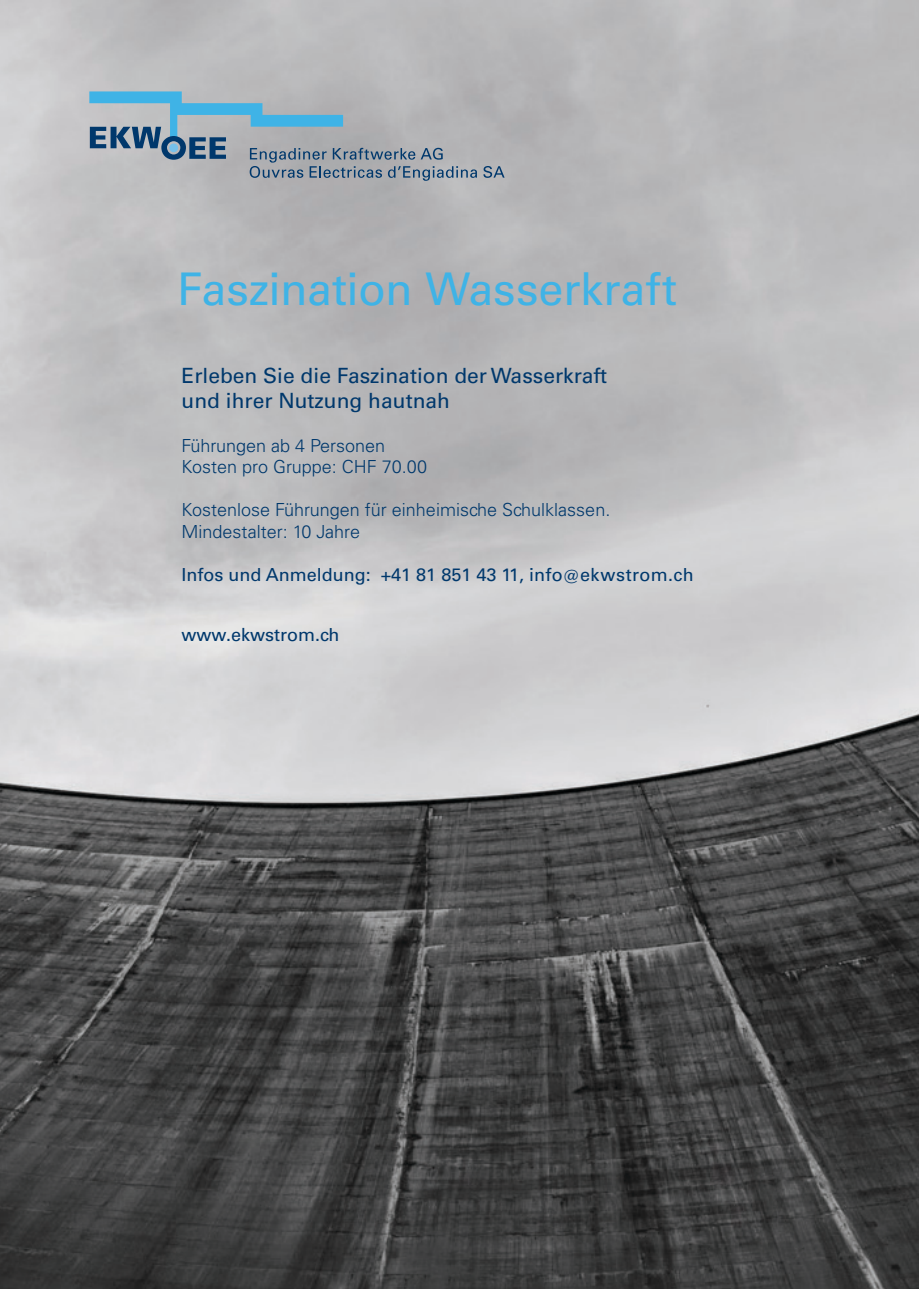
<style>
.page{position:relative;width:919px;height:1289px;background:#fff}
.page>*{position:absolute;margin:0;border:0;box-sizing:border-box;transform-origin:0 0}
.t1{font:45px "Univers LT Std";letter-spacing:-.005em;color:#3fb3e6}
.t2{font:21px/25.2px "Univers LT Std";color:#00386c}
.t3{font:300 18px/21.6px "Univers LT Std";color:#00386c}
.t4{font:18px "Univers LT Std";color:#00386c}
</style>
<div class="page">
<img style="left:0;top:0;width:918px;height:1288px">
<svg style="left:89px;top:91px;width:388px;height:90px;background:#99a9b4"></svg>
<svg style="left:483px;top:166px;width:21px;height:12px"></svg>
<h1 class="t1" style="left:177px;top:262px;width:501px">Faszination Wasserkraft</h1>
<p class="t2" style="left:181px;top:363px;width:427px">Erleben Sie die Faszination der Wasserkraft und ihrer Nutzung hautnah</p>
<p class="t3" style="left:181px;top:434px;width:247px">Führungen ab 4 Personen<br>Kosten pro Gruppe: CHF 70.00</p>
<p class="t3" style="left:181px;top:499px;width:430px">Kostenlose Führungen für einheimische Schulklassen.<br>Mindestalter: 10 Jahre</p>
<p class="t4" style="left:181px;top:564px;width:514px">Infos und Anmeldung: +41 81 851 43 11, info@ekwstrom.ch</p>
<p class="t4" style="left:181px;top:623px;width:159px">www.ekwstrom.ch</p>
</div>
